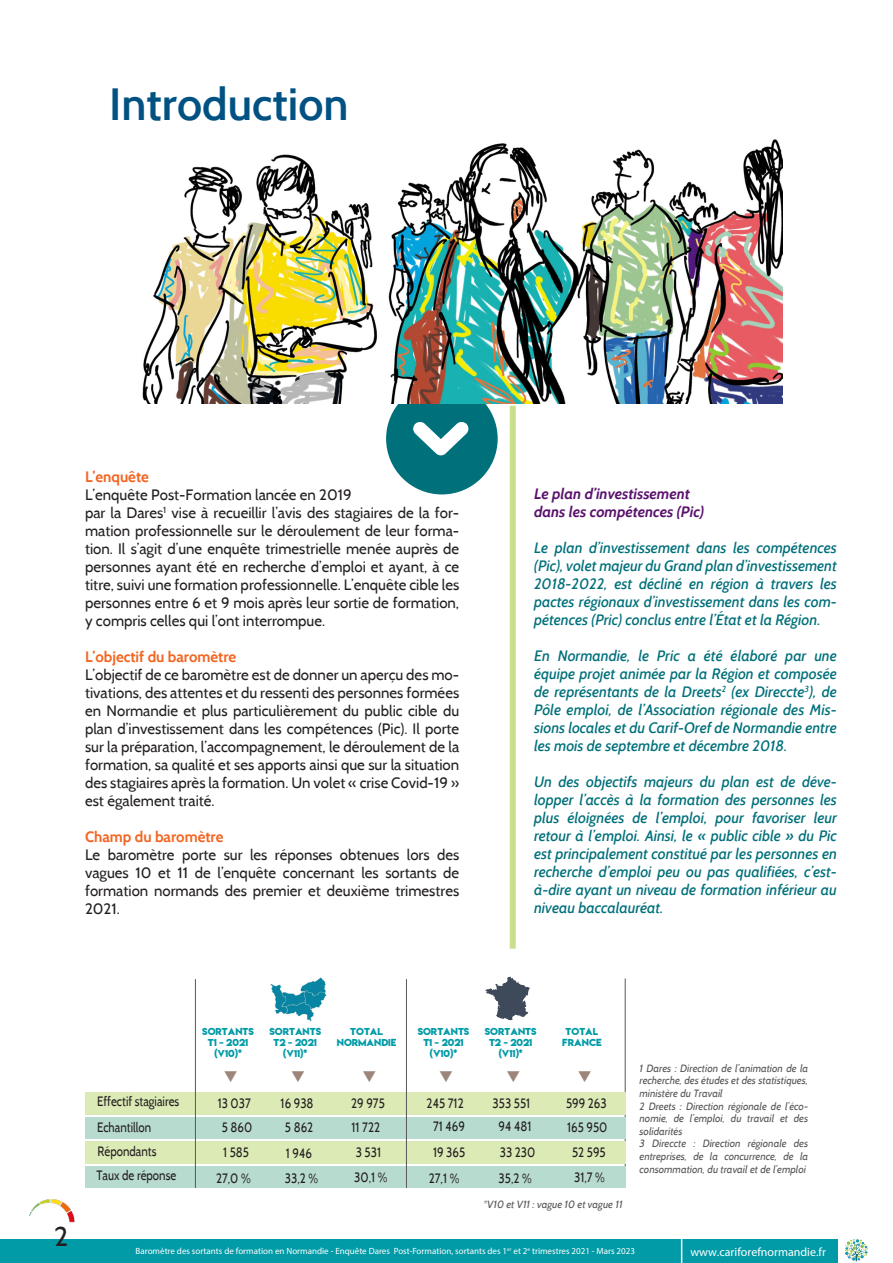
<style>
.page{position:relative;width:893px;height:1263px;background:#fff}
.page>*{position:absolute;margin:0;border:0;box-sizing:border-box;transform-origin:0 0}
._28pt_Left_Lea_33{font:600 45px "Cabin";color:#015283}
.t1{font:27px "Cabin";color:#231f20}
.t2{font:15px/18px "Cabin";color:#231f20;text-align:justify}
.t3{font:italic 500 15px/18px "Cabin";color:#00707a;text-align:justify}
.t4{font:700 15px "Cabin";color:#f36623}
.t5{font:italic 700 15px "Cabin";color:#5a136d}
.t6{font:13.5px "Cabin";color:#231f20;scale:.85 1}
.t7{font:12px "Myriad Pro";color:#fff}
._9pt_Reg_Lea_18{font:italic 10.5px/12.6px "Cabin";color:#57585a;text-align:justify}
.t8{font:9px "Myriad Pro";color:#fff}
.t9{font:9px "Lemon Milkbold";color:#009ba7}
</style>
<div class="page">
<div style="left:382px;top:378px;width:120px;height:121px;background:#00707a;border-radius:50%"></div>
<div style="left:377px;top:374px;width:130px;height:129px;border:9px solid #fff;border-radius:50%"></div>
<svg style="left:413px;top:422px;width:56px;height:34px"></svg>
<img style="left:142px;top:139px;width:640px;height:265px">
<div style="left:0;top:1239px;width:838px;height:24px;background:#009ba7"></div>
<svg style="left:681px;top:1239px;width:1px;height:24px"></svg>
<img style="left:845px;top:1239px;width:22px;height:23px">
<img style="left:29px;top:1199px;width:46px;height:24px">
<div style="left:510px;top:406px;width:6px;height:543px;background:#cadf8b"></div>
<hr style="left:625px;top:978px;width:1px;height:209px;background:#57585a">
<div style="left:85px;top:1092px;width:540px;height:23px;background:#dceab6"></div>
<div style="left:85px;top:1141px;width:540px;height:23px;background:#dceab6"></div>
<div style="left:85px;top:1117px;width:540px;height:21px;background:#b8dbd0"></div>
<div style="left:85px;top:1166px;width:540px;height:21px;background:#b8dbd0"></div>
<img style="left:270px;top:977px;width:57px;height:45px">
<img style="left:485px;top:976px;width:45px;height:45px">
<hr style="left:406px;top:979px;width:1px;height:209px;background:#57585a">
<hr style="left:195px;top:979px;width:1px;height:209px;background:#57585a">
<p class="_28pt_Left_Lea_33" style="left:109px;top:77px;width:241px">Introduction</p>
<p class="t4" style="left:85px;top:468px;width:65px">L’enquête</p>
<p class="t2" style="left:85px;top:485px;width:268px">L’enquête Post-Formation lancée en 2019</p>
<p class="t2" style="left:85px;top:503px;width:376px">par la Dares<sup>1</sup> vise à recueillir l’avis des stagiaires de la for&shy;mation professionnelle sur le déroulement de leur forma&shy;tion. Il s’agit d’une enquête trimestrielle menée auprès de personnes ayant été en recherche d’emploi et ayant, à ce titre, suivi une formation professionnelle. L’enquête cible les personnes entre 6 et 9 mois après leur sortie de formation, y compris celles qui l’ont interrompue.</p>
<p class="t4" style="left:85px;top:648px;width:153px">L’objectif du baromètre</p>
<p class="t2" style="left:85px;top:665px;width:376px">L’objectif de ce baromètre est de donner un aperçu des mo&shy;tivations, des attentes et du ressenti des personnes formées en Normandie et plus particulièrement du public cible du plan d’investissement dans les compétences (Pic). Il porte sur la préparation, l’accompagnement, le déroulement de la formation, sa qualité et ses apports ainsi que sur la situation des stagiaires après la formation. Un volet « crise Covid-19 » est également traité.</p>
<p class="t4" style="left:85px;top:828px;width:140px">Champ du baromètre</p>
<p class="t2" style="left:85px;top:845px;width:376px">Le baromètre porte sur les réponses obtenues lors des vagues 10 et 11 de l’enquête concernant les sortants de formation normands des premier et deuxième trimestres 2021.</p>
<p class="t5" style="left:534px;top:484px;width:157px">Le plan d’investissement</p>
<p class="t5" style="left:534px;top:502px;width:172px">dans les compétences (Pic)</p>
<p class="t3" style="left:534px;top:538px;width:304px">Le plan d’investissement dans les compétences (Pic), volet majeur du Grand plan d’investissement 2018-2022, est décliné en région à travers les pactes régionaux d’investissement dans les com&shy;pétences (Pric) conclus entre l’État et la Région.</p>
<p class="t3" style="left:534px;top:646px;width:304px">En Normandie, le Pric a été élaboré par une équipe projet animée par la Région et composée de représentants de la Dreets<sup>2</sup> (ex Direccte<sup>3</sup>), de Pôle emploi, de l’Association régionale des Mis&shy;sions locales et du Carif-Oref de Normandie entre les mois de septembre et décembre 2018.</p>
<p class="t3" style="left:534px;top:772px;width:304px">Un des objectifs majeurs du plan est de déve&shy;lopper l’accès à la formation des personnes les plus éloignées de l’emploi, pour favoriser leur retour à l’emploi. Ainsi, le « public cible » du Pic est principalement constitué par les personnes en recherche d’emploi peu ou pas qualifiées, c’est&shy;à-dire ayant un niveau de formation inférieur au niveau baccalauréat.</p>
<h2 class="t1" style="left:54px;top:1220px;width:16px">2</h2>
<p class="t9" style="left:202px;top:1025px;width:53px">SORTANTS</p>
<p class="t9" style="left:208px;top:1036px;width:42px">T1 - 2021</p>
<p class="t9" style="left:214px;top:1047px;width:29px">(V10)*</p>
<p class="t9" style="left:269px;top:1025px;width:53px">SORTANTS</p>
<p class="t9" style="left:274px;top:1036px;width:45px">T2 - 2021</p>
<p class="t9" style="left:283px;top:1047px;width:26px">(V11)*</p>
<p class="t9" style="left:350px;top:1025px;width:34px">TOTAL</p>
<p class="t9" style="left:337px;top:1036px;width:61px">NORMANDIE</p>
<p class="t9" style="left:418px;top:1025px;width:53px">SORTANTS</p>
<p class="t9" style="left:423px;top:1036px;width:42px">T1 - 2021</p>
<p class="t9" style="left:430px;top:1047px;width:29px">(V10)*</p>
<p class="t9" style="left:485px;top:1025px;width:53px">SORTANTS</p>
<p class="t9" style="left:489px;top:1036px;width:45px">T2 - 2021</p>
<p class="t9" style="left:499px;top:1047px;width:26px">(V11)*</p>
<p class="t9" style="left:566px;top:1025px;width:34px">TOTAL</p>
<p class="t9" style="left:562px;top:1036px;width:41px">FRANCE</p>
<p class="t6" style="left:97px;top:1093px;width:98px">Effectif stagiaires</p>
<p class="t6" style="left:97px;top:1119px;width:65px">Echantillon</p>
<p class="t6" style="left:98px;top:1143px;width:71px">Répondants</p>
<p class="t6" style="left:97px;top:1167px;width:95px">Taux de réponse</p>
<p class="t6" style="left:354px;top:1169px;width:41px">30,1 %</p>
<p class="t6" style="left:574px;top:1169px;width:38px">31,7 %</p>
<p class="t6" style="left:281px;top:1095px;width:40px">16 938</p>
<p class="t6" style="left:351px;top:1095px;width:41px">29 975</p>
<p class="t6" style="left:427px;top:1095px;width:45px">245 712</p>
<p class="t6" style="left:493px;top:1095px;width:46px">353 551</p>
<p class="t6" style="left:566px;top:1094px;width:49px">599 263</p>
<p class="t6" style="left:567px;top:1118px;width:49px">165 950</p>
<p class="t6" style="left:218px;top:1095px;width:41px">13 037</p>
<p class="t6" style="left:222px;top:1119px;width:37px">5 860</p>
<p class="t6" style="left:223px;top:1144px;width:32px">1 585</p>
<p class="t6" style="left:286px;top:1145px;width:32px">1 946</p>
<p class="t6" style="left:356px;top:1143px;width:31px">3 531</p>
<p class="t6" style="left:216px;top:1170px;width:42px">27,0 %</p>
<p class="t6" style="left:285px;top:1170px;width:41px">33,2 %</p>
<p class="t6" style="left:429px;top:1170px;width:37px">27,1 %</p>
<p class="t6" style="left:499px;top:1170px;width:41px">35,2 %</p>
<p class="t6" style="left:433px;top:1118px;width:39px">71 469</p>
<p class="t6" style="left:499px;top:1118px;width:40px">94 481</p>
<p class="t6" style="left:285px;top:1119px;width:35px">5 862</p>
<p class="t6" style="left:351px;top:1119px;width:35px">11 722</p>
<p class="t6" style="left:433px;top:1144px;width:39px">19 365</p>
<p class="t6" style="left:500px;top:1143px;width:43px">33 230</p>
<p class="t6" style="left:572px;top:1143px;width:41px">52 595</p>
<p class="_9pt_Reg_Lea_18" style="left:483px;top:1198px;width:141px">*V10 et V11 : vague 10 et vague 11</p>
<p class="_9pt_Reg_Lea_18" style="left:639px;top:1062px;width:170px">1 Dares : Direction de l’animation de la recherche, des études et des statistiques, ministère du Travail</p>
<p class="_9pt_Reg_Lea_18" style="left:639px;top:1099px;width:170px">2 Dreets : Direction régionale de l’éco&shy;nomie, de l’emploi, du travail et des solidarités</p>
<p class="_9pt_Reg_Lea_18" style="left:639px;top:1137px;width:170px">3 Direccte : Direction régionale des entreprises, de la concurrence, de la consommation, du travail et de l’emploi</p>
<p class="t8" style="left:136px;top:1245px;width:501px">Baromètre des sortants de formation en Normandie - Enquête Dares Post-Formation, sortants des 1<sup>er</sup> et 2<sup>e</sup> trimestres 2021 - Mars 2023</p>
<p class="t7" style="left:690px;top:1244px;width:137px">www.cariforefnormandie.fr</p>
</div>
